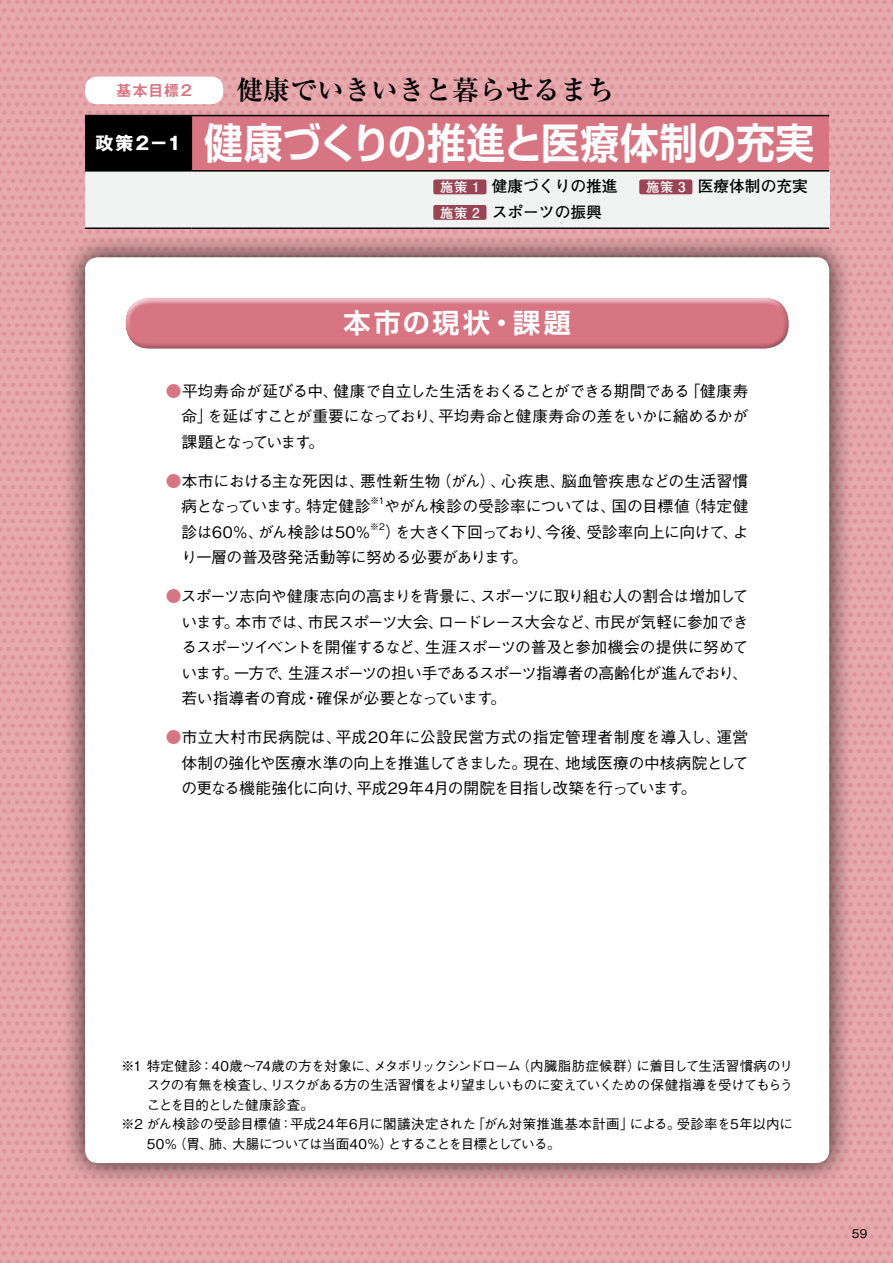
<style>
.page{position:relative;width:893px;height:1263px;background:#fff}
.page>*{position:absolute;margin:0;border:0;box-sizing:border-box;transform-origin:0 0}
.t1{font:700 42px "Shin Go Pro De";color:#fff;scale:.92 1}
.t2{font:700 27px "Ryumin Pro";color:#000}
.t3{font:700 27px "Shin Go Pro De";letter-spacing:.125em;color:#fff}
.t4{font:700 18px "Gothic MB101 Pro";color:#fff}
.t5{font:500 15.75px/25.5px "Gothic BBB Pro";letter-spacing:-.03em;color:#000;text-align:justify}
.t6{font:700 15.75px/25.5px "Futo Go B101 Pro";color:#000}
.t7{font:500 15.75px "Gothic BBB Pro";letter-spacing:-.005em;color:#000}
.t8{font:500 15.75px "Gothic BBB Pro";letter-spacing:-.01em;color:#000}
.t9{font:700 14.7px "Gothic MB101 Pro De";letter-spacing:.095em;color:#d87583}
.t10{font:500 13.5px "Gothic BBB Pro";letter-spacing:-.035em;color:#000}
.t11{font:500 13.5px "Gothic BBB Pro";letter-spacing:.005em;color:#000}
.t12{font:500 13.5px "Gothic BBB Pro";letter-spacing:-.055em;color:#000}
.t13{font:500 13.5px "Gothic BBB Pro";letter-spacing:-.08em;color:#000}
.t14{font:500 13.5px "Gothic BBB Pro";letter-spacing:-.075em;color:#000}
.t15{font:500 12px "Gothic BBB Pro";color:#000}
.t16{font:500 9.15px "Gothic BBB Pro";color:#000}
.s1{font-size:13.5px;color:#fff}
.s2{color:#d87583}
</style>
<div class="page">
<img style="left:1px;top:0;width:892px;height:1263px">
<svg style="left:0;top:0;width:1px;height:1263px"></svg>
<div style="left:61px;top:233px;width:792px;height:954px;background:#000;opacity:.8"></div>
<div style="left:85px;top:257px;width:744px;height:906px;background:#fff;border-radius:13px"></div>
<div style="left:124px;top:297px;width:666px;height:44px;background:#fff;opacity:.7"></div>
<div style="left:124px;top:302px;width:666px;height:49px;background:#000;opacity:.3"></div>
<div style="left:85px;top:77px;width:138px;height:27px;background:#fff;border-radius:12px"></div>
<div style="left:85px;top:116px;width:106px;height:55px;background:#000"></div>
<div style="left:191px;top:116px;width:638px;height:55px;background:#d87583"></div>
<div style="left:85px;top:171px;width:744px;height:57px;background:#f1f3f3"></div>
<hr style="left:85px;top:115px;width:106px;height:1px;background:#000">
<hr style="left:191px;top:115px;width:638px;height:1px;background:#000">
<hr style="left:191px;top:116px;width:1px;height:54px;background:#000">
<hr style="left:85px;top:170px;width:106px;height:2px;background:#000">
<hr style="left:191px;top:170px;width:638px;height:2px;background:#000">
<hr style="left:85px;top:227px;width:106px;height:2px;background:#000">
<hr style="left:191px;top:227px;width:638px;height:2px;background:#000">
<div style="left:433px;top:179px;width:53px;height:15px;background:#9a4554;border-radius:2px"></div>
<div style="left:433px;top:205px;width:53px;height:15px;background:#9a4554;border-radius:2px"></div>
<div style="left:639px;top:179px;width:53px;height:15px;background:#9a4554;border-radius:2px"></div>
<p class="t9" style="left:116px;top:78px;width:77px">基本目標2</p>
<h2 class="t2" style="left:236px;top:69px;width:379px">健康でいきいきと暮らせるまち</h2>
<p class="t4" style="left:95px;top:128px;width:87px">政策2－1</p>
<h1 class="t1" style="left:204px;top:109px;width:665px">健康づくりの推進と医療体制の充実</h1>
<p class="t6" style="left:440px;top:172px;width:179px"><span class="s1">施策 1</span> 健康づくりの推進<span class="s1">施策 2</span> スポーツの振興</p>
<p class="t6" style="left:646px;top:172px;width:163px"><span class="s1">施策 3</span> 医療体制の充実</p>
<h2 class="t3" style="left:343px;top:301px;width:229px">本市の現状・課題</h2>
<p class="t5" style="left:182px;top:376px;width:568px;text-indent:-16px"><span class="s2">●</span>平均寿命が延びる中、健康で自立した生活をおくることができる期間である「健康寿命」を延ばすことが重要になっており、平均寿命と健康寿命の差をいかに縮めるかが課題となっています。</p>
<p class="t5" style="left:182px;top:466px;width:568px;text-indent:-16px"><span class="s2">●</span>本市における主な死因は、悪性新生物（がん）、心疾患、脳血管疾患などの生活習慣病となっています。特定健診</p>
<p class="t16" style="left:370px;top:494px;width:16px">※1</p>
<p class="t7" style="left:384px;top:493px;width:366px">やがん検診の受診率については、国の目標値（特定健</p>
<p class="t8" style="left:182px;top:519px;width:191px">診は60％、がん検診は50％</p>
<p class="t16" style="left:370px;top:519px;width:17px">※2</p>
<p class="t5" style="left:182px;top:517px;width:568px;text-indent:203px">）を大きく下回っており、今後、受診率向上に向けて、より一層の普及啓発活動等に努める必要があります。</p>
<p class="t5" style="left:182px;top:581px;width:568px;text-indent:-16px"><span class="s2">●</span>スポーツ志向や健康志向の高まりを背景に、スポーツに取り組む人の割合は増加しています。本市では、市民スポーツ大会、ロードレース大会など、市民が気軽に参加できるスポーツイベントを開催するなど、生涯スポーツの普及と参加機会の提供に努めています。一方で、生涯スポーツの担い手であるスポーツ指導者の高齢化が進んでおり、若い指導者の育成・確保が必要となっています。</p>
<p class="t5" style="left:182px;top:722px;width:568px;text-indent:-16px"><span class="s2">●</span>市立大村市民病院は、平成20年に公設民営方式の指定管理者制度を導入し、運営体制の強化や医療水準の向上を推進してきました。現在、地域医療の中核病院としての更なる機能強化に向け、平成29年4月の開院を目指し改築を行っています。</p>
<p class="t10" style="left:121px;top:1055px;width:673px">※1 特定健診：40歳～74歳の方を対象に、メタボリックシンドローム（内臓脂肪症候群）に着目して生活習慣病のリ</p>
<p class="t12" style="left:147px;top:1074px;width:648px">スクの有無を検査し、リスクがある方の生活習慣をより望ましいものに変えていくための保健指導を受けてもらう</p>
<p class="t14" style="left:147px;top:1094px;width:169px">ことを目的とした健康診査。</p>
<p class="t11" style="left:121px;top:1113px;width:673px">※2 がん検診の受診目標値：平成24年6月に閣議決定された「がん対策推進基本計画」による。受診率を5年以内に</p>
<p class="t13" style="left:147px;top:1133px;width:415px">50％（胃、肺、大腸については当面40％）とすることを目標としている。</p>
<p class="t15" style="left:852px;top:1224px;width:17px">59</p>
</div>
